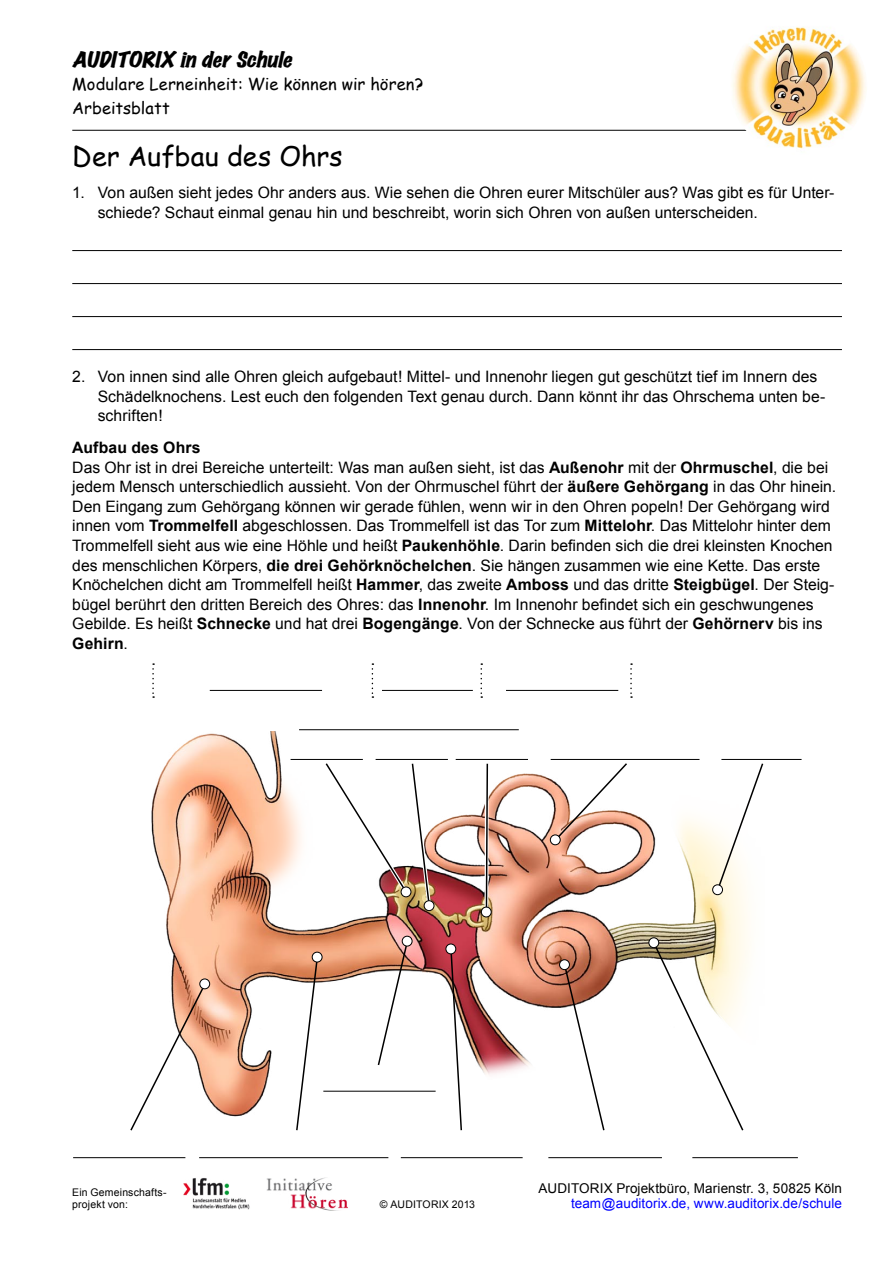
<style>
.page{position:relative;width:893px;height:1263px;background:#fff}
.page>*{position:absolute;margin:0;border:0;box-sizing:border-box;transform-origin:0 0}
.nicht_eingerückt{font:27px "Comic Sans MS";color:#000}
.t1{font:italic expanded 19.5px "Marker Felt";color:#000;scale:1.1 1}
.t2{font:16.5px "Comic Sans MS";letter-spacing:.005em;color:#000}
.nicht_eingerückt-2{font:15.75px/19.5px "Arial";color:#000}
.Fließ_eingerückt{font:15.75px/19.5px "Arial";color:#000}
.nicht_eingerückt-3{font:700 15.75px "Arial";letter-spacing:.01em;color:#000}
.t3{font:13.5px "Arial";letter-spacing:.005em;color:#000}
.t4{font:13.5px "Arial";letter-spacing:.005em;color:#00f}
.t5{font:10.5px "Arial";letter-spacing:.015em;color:#000}
.s1{font-weight:700}
</style>
<div class="page">
<hr style="left:72px;top:130px;width:770px;height:1px;background:#000">
<img style="left:730px;top:17px;width:137px;height:138px;border-radius:50%">
<img style="left:267px;top:1177px;width:80px;height:34px">
<img style="left:183px;top:1178px;width:67px;height:32px">
<hr style="left:72px;top:250px;width:770px;height:1px;background:#000">
<hr style="left:72px;top:283px;width:770px;height:1px;background:#000">
<hr style="left:72px;top:316px;width:770px;height:1px;background:#000">
<hr style="left:72px;top:349px;width:770px;height:1px;background:#000">
<img style="left:152px;top:732px;width:612px;height:385px">
<svg style="left:130px;top:982px;width:77px;height:149px"></svg>
<div style="left:200px;top:979px;width:10px;height:10px;background:#fff;border-radius:50%"></div>
<div style="left:199px;top:978px;width:11px;height:11px;border:1px solid #000;border-radius:50%"></div>
<svg style="left:295px;top:956px;width:24px;height:175px"></svg>
<div style="left:312px;top:952px;width:10px;height:10px;background:#fff;border-radius:50%"></div>
<div style="left:312px;top:952px;width:10px;height:10px;border:1px solid #000;border-radius:50%"></div>
<svg style="left:377px;top:939px;width:32px;height:128px"></svg>
<div style="left:402px;top:936px;width:10px;height:10px;background:#fff;border-radius:50%"></div>
<div style="left:402px;top:936px;width:10px;height:10px;border:1px solid #000;border-radius:50%"></div>
<svg style="left:449px;top:947px;width:14px;height:184px"></svg>
<div style="left:446px;top:944px;width:10px;height:10px;background:#fff;border-radius:50%"></div>
<div style="left:445px;top:944px;width:11px;height:10px;border:1px solid #000;border-radius:50%"></div>
<svg style="left:563px;top:963px;width:43px;height:168px"></svg>
<div style="left:560px;top:960px;width:9px;height:9px;background:#fff;border-radius:50%"></div>
<div style="left:559px;top:959px;width:11px;height:11px;border:1px solid #000;border-radius:50%"></div>
<svg style="left:553px;top:762px;width:76px;height:80px"></svg>
<div style="left:550px;top:835px;width:10px;height:10px;background:#fff;border-radius:50%"></div>
<div style="left:550px;top:834px;width:11px;height:11px;border:1px solid #000;border-radius:50%"></div>
<svg style="left:652px;top:941px;width:93px;height:190px"></svg>
<div style="left:649px;top:938px;width:10px;height:10px;background:#fff;border-radius:50%"></div>
<div style="left:648px;top:937px;width:11px;height:11px;border:1px solid #000;border-radius:50%"></div>
<svg style="left:716px;top:762px;width:48px;height:130px"></svg>
<div style="left:713px;top:885px;width:9px;height:10px;background:#fff;border-radius:50%"></div>
<div style="left:712px;top:884px;width:11px;height:11px;border:1px solid #000;border-radius:50%"></div>
<svg style="left:372px;top:663px;width:1px;height:35px"></svg>
<svg style="left:480px;top:663px;width:2px;height:35px"></svg>
<svg style="left:322px;top:759px;width:111px;height:151px"></svg>
<div style="left:424px;top:901px;width:10px;height:9px;background:#fff;border-radius:50%"></div>
<div style="left:424px;top:900px;width:10px;height:11px;border:1px solid #000;border-radius:50%"></div>
<svg style="left:485px;top:762px;width:4px;height:145px"></svg>
<div style="left:481px;top:907px;width:10px;height:10px;background:#fff;border-radius:50%"></div>
<div style="left:481px;top:907px;width:11px;height:10px;border:1px solid #000;border-radius:50%"></div>
<hr style="left:382px;top:690px;width:91px;height:1px;background:#000">
<hr style="left:506px;top:690px;width:112px;height:1px;background:#000">
<hr style="left:210px;top:690px;width:112px;height:1px;background:#000">
<hr style="left:291px;top:759px;width:72px;height:1px;background:#000">
<hr style="left:376px;top:759px;width:72px;height:1px;background:#000">
<hr style="left:456px;top:759px;width:72px;height:1px;background:#000">
<hr style="left:299px;top:729px;width:220px;height:1px;background:#000">
<hr style="left:551px;top:759px;width:148px;height:1px;background:#000">
<hr style="left:721px;top:759px;width:80px;height:1px;background:#000">
<hr style="left:73px;top:1157px;width:112px;height:1px;background:#000">
<hr style="left:199px;top:1157px;width:189px;height:1px;background:#000">
<hr style="left:323px;top:1091px;width:113px;height:1px;background:#000">
<hr style="left:401px;top:1157px;width:122px;height:1px;background:#000">
<hr style="left:548px;top:1157px;width:114px;height:1px;background:#000">
<hr style="left:692px;top:1157px;width:106px;height:1px;background:#000">
<svg style="left:152px;top:663px;width:2px;height:35px"></svg>
<svg style="left:630px;top:663px;width:2px;height:35px"></svg>
<p class="t1" style="left:72px;top:49px;width:205px">AUDITORIX in derSchule</p>
<p class="t2" style="left:72px;top:72px;width:353px">Modulare Lerneinheit: Wie können wir hören?</p>
<p class="t2" style="left:72px;top:96px;width:99px">Arbeitsblatt</p>
<p class="nicht_eingerückt" style="left:72px;top:136px;width:272px">Der Aufbau des Ohrs</p>
<p class="Fließ_eingerückt" style="left:98px;top:183px;width:738px;text-indent:-26px">1. Von außen sieht jedes Ohr anders aus. Wie sehen die Ohren eurer Mitschüler aus? Was gibt es für Unter&shy;schiede? Schaut einmal genau hin und beschreibt, worin sich Ohren von außen unterscheiden.</p>
<p class="Fließ_eingerückt" style="left:98px;top:367px;width:729px;text-indent:-26px">2. Von innen sind alle Ohren gleich aufgebaut! Mittel- und Innenohr liegen gut geschützt tief im Innern des<br>Schädelknochens. Lest euch den folgenden Text genau durch. Dann könnt ihr das Ohrschema unten be&shy;schriften!</p>
<p class="nicht_eingerückt-3" style="left:72px;top:439px;width:130px">Aufbau des Ohrs</p>
<p class="nicht_eingerückt-2" style="left:72px;top:458px;width:765px">Das Ohr ist in drei Bereiche unterteilt: Was man außen sieht, ist das <span class="s1">Außenohr</span> mit der <span class="s1">Ohrmuschel</span>, die bei jedem Mensch unterschiedlich aussieht. Von der Ohrmuschel führt der <span class="s1">äußere Gehörgang</span> in das Ohr hinein.<br>Den Eingang zum Gehörgang können wir gerade fühlen, wenn wir in den Ohren popeln! Der Gehörgang wird innen vom <span class="s1">Trommelfell</span> abgeschlossen. Das Trommelfell ist das Tor zum <span class="s1">Mittelohr</span>. Das Mittelohr hinter dem Trommelfell sieht aus wie eine Höhle und heißt <span class="s1">Paukenhöhle</span>. Darin befinden sich die drei kleinsten Knochen des menschlichen Körpers, <span class="s1">die drei Gehörknöchelchen</span>. Sie hängen zusammen wie eine Kette. Das erste Knöchelchen dicht am Trommelfell heißt <span class="s1">Hammer</span>, das zweite <span class="s1">Amboss</span> und das dritte <span class="s1">Steigbügel</span>. Der Steig&shy;bügel berührt den dritten Bereich des Ohres: das <span class="s1">Innenohr</span>. Im Innenohr befindet sich ein geschwungenes Gebilde. Es heißt <span class="s1">Schnecke</span> und hat drei <span class="s1">Bogengänge</span>. Von der Schnecke aus führt der <span class="s1">Gehörnerv</span> bis ins <span class="s1">Gehirn</span>.</p>
<p class="t5" style="left:72px;top:1186px;width:96px">Ein Gemeinschafts-</p>
<p class="t5" style="left:72px;top:1198px;width:57px">projekt von:</p>
<p class="t5" style="left:380px;top:1198px;width:97px">© AUDITORIX 2013</p>
<p class="t3" style="left:539px;top:1180px;width:305px">AUDITORIX Projektbüro, Marienstr. 3, 50825 Köln</p>
<p class="t4" style="left:571px;top:1195px;width:272px">team@auditorix.de, www.auditorix.de/schule</p>
</div>
